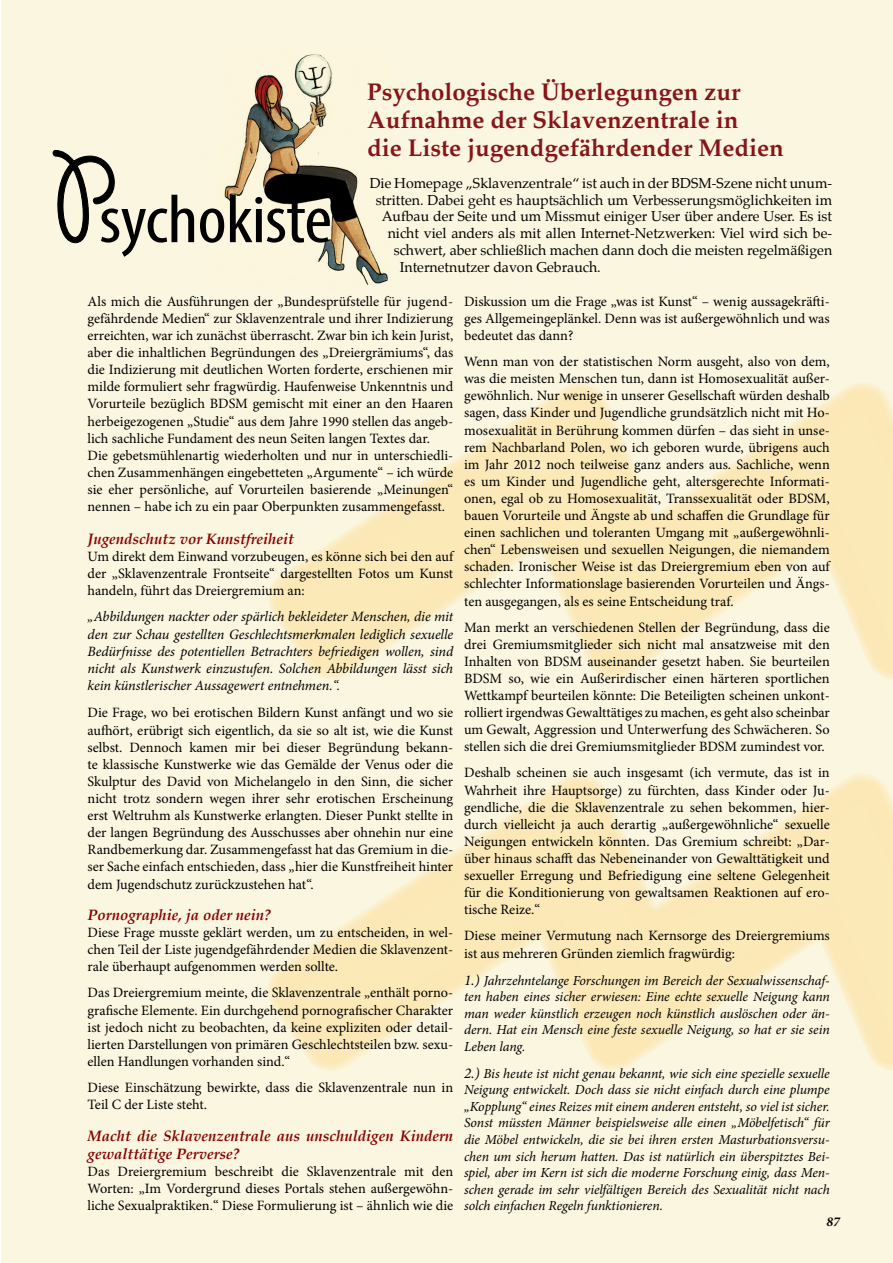
<style>
.page{position:relative;width:893px;height:1263px;background:#fff}
.page>*{position:absolute;margin:0;border:0;box-sizing:border-box;transform-origin:0 0}
.t1{font:condensed 68.55px "Myriad Pro";letter-spacing:-.01em;color:#000;scale:1.11 1}
.t2{font:700 24px/28px "Palatino";color:#861519}
.t3{font:italic 700 15px/18px "Palatino";color:#860000}
.t4{font:14.25px/17.1px "Minion Pro";color:#000;text-align:justify}
.t5{font:italic 14.25px/17.1px "Minion Pro";letter-spacing:-.005em;color:#000;text-align:justify}
.t6{font:14.1px "Palatino";color:#000}
.t7{font:italic 13.8px/16.5px "Minion Pro";letter-spacing:-.005em;color:#000;text-align:justify}
.t8{font:italic 700 13.5px "Minion Pro";color:#000}
.s1{font-family:"Giddyup Std";font-stretch:normal;font-size:134.85px}
.s2{font-size:15px}
</style>
<div class="page">
<div style="left:1px;top:0;width:892px;height:1263px;background:#fbf6df"></div>
<img style="left:224px;top:54px;width:164px;height:231px">
<svg style="left:52px;top:150px;width:63px;height:93px"></svg>
<svg style="left:296px;top:400px;width:597px;height:642px"></svg>
<h2 class="t2" style="left:367px;top:77px;width:418px">Psychologische Überlegungen zur<br>Aufnahme der Sklavenzentrale in<br>die Liste jugendgefährdender Medien</h2>
<p class="t6" style="left:370px;top:171px;width:464px">Die Homepage „Sklavenzentrale“ ist auch in der BDSM-Szene nicht unum-</p>
<p class="t6" style="left:376px;top:188px;width:458px">stritten. Dabei geht es hauptsächlich um Verbesserungsmöglichkeiten im</p>
<p class="t6" style="left:382px;top:205px;width:452px">Aufbau der Seite und um Missmut einiger User über andere User. Es ist</p>
<p class="t6" style="left:388px;top:222px;width:446px">nicht viel anders als mit allen Internet-Netzwerken: Viel wird sich be-</p>
<p class="t6" style="left:394px;top:239px;width:440px">schwert, aber schließlich machen dann doch die meisten regelmäßigen</p>
<p class="t6" style="left:400px;top:256px;width:203px">Internetnutzer davon Gebrauch.</p>
<p class="t4" style="left:88px;top:293px;width:367px;text-align:left">Als mich die Ausführungen der „Bundesprüfstelle für jugend&shy;gefährdende Medien“ zur Sklavenzentrale und ihrer Indizierung erreichten, war ich zunächst überrascht. Zwar bin ich kein Jurist, aber die inhaltlichen Begründungen des „Dreiergrämiums“, das die Indizierung mit deutlichen Worten forderte, erschienen mir milde formuliert sehr fragwürdig. Haufenweise Unkenntnis und Vorurteile bezüglich BDSM gemischt mit einer an den Haaren herbeigezogenen „Studie“ aus dem Jahre 1990 stellen das angeb&shy;lich sachliche Fundament des neun Seiten langen Textes dar.<br>Die gebetsmühlenartig wiederholten und nur in unterschiedli&shy;chen Zusammenhängen eingebetteten „Argumente“ – ich würde sie eher persönliche, auf Vorurteilen basierende „Meinungen“ nennen – habe ich zu ein paar Oberpunkten zusammengefasst.</p>
<p class="t3" style="left:88px;top:530px;width:208px">Jugendschutz vor Kunstfreiheit</p>
<p class="t4" style="left:88px;top:548px;width:367px">Um direkt dem Einwand vorzubeugen, es könne sich bei den auf der „Sklavenzentrale Frontseite“ dargestellten Fotos um Kunst handeln, führt das Dreiergremium an:</p>
<p class="t5" style="left:88px;top:608px;width:367px">„Abbildungen nackter oder spärlich bekleideter Menschen, die mit den zur Schau gestellten Geschlechtsmerkmalen lediglich sexuelle Bedürfnisse des potentiellen Betrachters befriedigen wollen, sind nicht als Kunstwerk einzustufen. Solchen Abbildungen lässt sich kein künstlerischer Aussagewert entnehmen.“.</p>
<p class="t4" style="left:88px;top:704px;width:367px">Die Frage, wo bei erotischen Bildern Kunst anfängt und wo sie aufhört, erübrigt sich eigentlich, da sie so alt ist, wie die Kunst selbst. Dennoch kamen mir bei dieser Begründung bekann&shy;te klassische Kunstwerke wie das Gemälde der Venus oder die Skulptur des David von Michelangelo in den Sinn, die sicher nicht trotz sondern wegen ihrer sehr erotischen Erscheinung erst Weltruhm als Kunstwerke erlangten. Dieser Punkt stellte in der langen Begründung des Ausschusses aber ohnehin nur eine Randbemerkung dar. Zusammengefasst hat das Gremium in die&shy;ser Sache einfach entschieden, dass „hier die Kunstfreiheit hinter dem Jugendschutz zurückzustehen hat“.</p>
<p class="t3" style="left:88px;top:906px;width:185px">Pornographie, ja oder nein?</p>
<p class="t4" style="left:88px;top:924px;width:367px">Diese Frage musste geklärt werden, um zu entscheiden, in wel&shy;chen Teil der Liste jugendgefährdender Medien die Sklavenzent&shy;rale überhaupt aufgenommen werden sollte.</p>
<p class="t4" style="left:88px;top:984px;width:367px">Das Dreiergremium meinte, die Sklavenzentrale „enthält porno&shy;grafische Elemente. Ein durchgehend pornografischer Charakter ist jedoch nicht zu beobachten, da keine expliziten oder detail&shy;lierten Darstellungen von primären Geschlechtsteilen bzw. sexu&shy;ellen Handlungen vorhanden sind.“</p>
<p class="t4" style="left:88px;top:1079px;width:367px">Diese Einschätzung bewirkte, dass die Sklavenzentrale nun in<br>Teil C der Liste steht.</p>
<p class="t3" style="left:88px;top:1126px;width:367px">Macht die Sklavenzentrale aus unschuldigen Kindern gewalttätige Perverse?</p>
<p class="t4" style="left:88px;top:1162px;width:367px">Das Dreiergremium beschreibt die Sklavenzentrale mit den Worten: „Im Vordergrund dieses Portals stehen außergewöhn&shy;liche Sexualpraktiken.“ Diese Formulierung ist – ähnlich wie die</p>
<h1 class="t1" style="left:57px;top:178px;width:249px"><span class="s1">P</span>sychokiste</h1>
<p class="t4" style="left:464px;top:293px;width:367px">Diskussion um die Frage „was ist Kunst“ – wenig aussagekräfti&shy;ges Allgemeingeplänkel. Denn was ist außergewöhnlich und was bedeutet das dann?</p>
<p class="t4" style="left:464px;top:353px;width:367px">Wenn man von der statistischen Norm ausgeht, also von dem, was die meisten Menschen tun, dann ist Homosexualität außer&shy;gewöhnlich. Nur wenige in unserer Gesellschaft würden deshalb sagen, dass Kinder und Jugendliche grundsätzlich nicht mit Ho&shy;mosexualität in Berührung kommen dürfen – das sieht in unse&shy;rem Nachbarland Polen, wo ich geboren wurde, übrigens auch im Jahr 2012 noch teilweise ganz anders aus. Sachliche, wenn es um Kinder und Jugendliche geht, altersgerechte Informati&shy;onen, egal ob zu Homosexualität, Transsexualität oder BDSM, bauen Vorurteile und Ängste ab und schaffen die Grundlage für einen sachlichen und toleranten Umgang mit „außergewöhnli&shy;chen“ Lebensweisen und sexuellen Neigungen, die niemandem schaden. Ironischer Weise ist das Dreiergremium eben von auf schlechter Informationslage basierenden Vorurteilen und Ängs&shy;ten ausgegangen, als es seine Entscheidung traf.</p>
<p class="t4" style="left:464px;top:619px;width:367px">Man merkt an verschiedenen Stellen der Begründung, dass die drei Gremiumsmitglieder sich nicht mal ansatzweise mit den Inhalten von BDSM auseinander gesetzt haben. Sie beurteilen BDSM so, wie ein Außerirdischer einen härteren sportlichen Wettkampf beurteilen könnte: Die Beteiligten scheinen unkont&shy;rolliert irgendwas Gewalttätiges zu machen, es geht also scheinbar um Gewalt, Aggression und Unterwerfung des Schwächeren. So stellen sich die drei Gremiumsmitglieder BDSM zumindest vor.</p>
<p class="t4" style="left:464px;top:764px;width:367px">Deshalb scheinen sie auch insgesamt (ich vermute, das ist in Wahrheit ihre Hauptsorge) zu fürchten, dass Kinder oder Ju&shy;gendliche, die die Sklavenzentrale zu sehen bekommen, hier&shy;durch vielleicht ja auch derartig „außergewöhnliche“ sexuelle Neigungen entwickeln könnten. Das Gremium schreibt: „Dar&shy;über hinaus schafft das Nebeneinander von Gewalttätigkeit und sexueller Erregung und Befriedigung eine seltene Gelegenheit für die Konditionierung von gewaltsamen Reaktionen auf ero&shy;tische Reize.“</p>
<p class="t4" style="left:464px;top:927px;width:367px">Diese meiner Vermutung nach Kernsorge des Dreiergremiums ist aus mehreren Gründen ziemlich fragwürdig:</p>
<p class="t7" style="left:464px;top:972px;width:367px"><span class="s2">1.)</span> Jahrzehntelange Forschungen im Bereich der Sexualwissenschaf&shy;ten haben eines sicher erwiesen: Eine echte sexuelle Neigung kann man weder künstlich erzeugen noch künstlich auslöschen oder än&shy;dern. Hat ein Mensch eine feste sexuelle Neigung, so hat er sie sein Leben lang.</p>
<p class="t7" style="left:464px;top:1065px;width:367px"><span class="s2">2.)</span> Bis heute ist nicht genau bekannt, wie sich eine spezielle sexuelle Neigung entwickelt. Doch dass sie nicht einfach durch eine plumpe „Kopplung“ eines Reizes mit einem anderen entsteht, so viel ist sicher.<br>Sonst müssten Männer beispielsweise alle einen „Möbelfetisch“ für die Möbel entwickeln, die sie bei ihren ersten Masturbationsversu&shy;chen um sich herum hatten. Das ist natürlich ein überspitztes Bei&shy;spiel, aber im Kern ist sich die moderne Forschung einig, dass Men&shy;schen gerade im sehr vielfältigen Bereich des Sexualität nicht nach solch einfachen Regeln funktionieren.</p>
<p class="t8" style="left:826px;top:1212px;width:15px">87</p>
</div>
